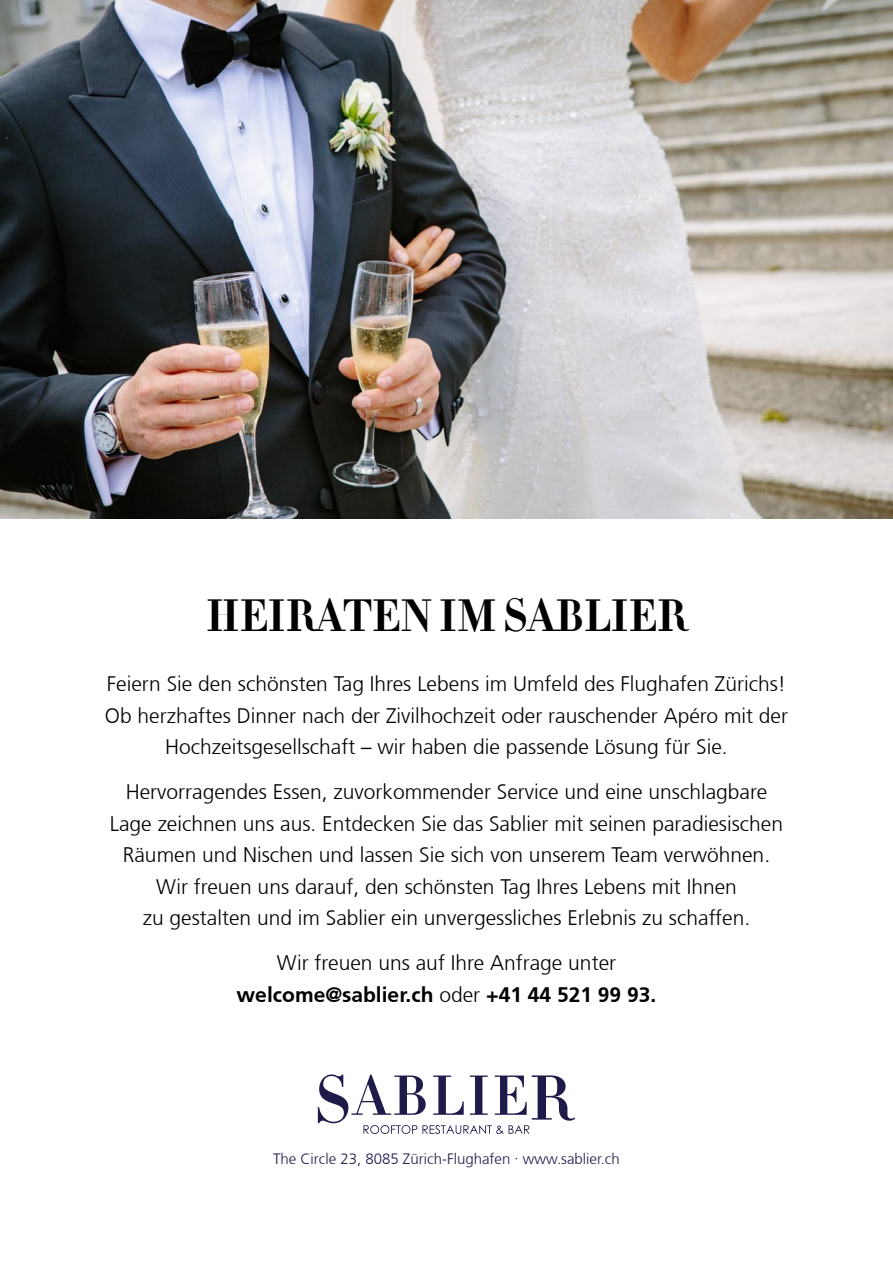
<style>
.page{position:relative;width:893px;height:1263px;background:#fff}
.page>*{position:absolute;margin:0;border:0;box-sizing:border-box;transform-origin:0 0}
.t1{font:45px "Didot HTF B06 Bold";color:#000}
.t2{font:21px/31.5px "A Frutiger Light Roman";color:#000;text-align:center}
.t3{font:700 21px "A Frutiger";color:#000}
.t4{font:15px "A Frutiger Light Roman";color:#1e1a4a}
.s1{font-family:"A Frutiger Light Roman";font-weight:400}
.s2{font-family:"Arial Narrow"}
</style>
<div class="page">
<svg style="left:318px;top:1074px;width:257px;height:60px"></svg>
<img style="left:0;top:0;width:893px;height:519px">
<p class="t1" style="left:206px;top:587px;width:482px">HEIRATEN IM SABLIER</p>
<p class="t2" style="left:105px;top:668px;width:685px">Feiern Sie den schönsten Tag Ihres Lebens im Umfeld des Flughafen Zürichs!<br>Ob herzhaftes Dinner nach der Zivilhochzeit oder rauschender Apéro mit der<br>Hochzeitsgesellschaft – wir haben die passende Lösung für Sie.</p>
<p class="t2" style="left:110px;top:776px;width:675px">Hervorragendes Essen, zuvorkommender Service und eine unschlagbare<br>Lage zeichnen uns aus. Entdecken Sie das Sablier mit seinen paradiesischen<br>Räumen und Nischen und lassen Sie sich von unserem Team verwöhnen.</p>
<p class="t2" style="left:156px;top:871px;width:582px">Wir freuen uns darauf, den schönsten Tag Ihres Lebens mit Ihnen</p>
<p class="t2" style="left:143px;top:902px;width:609px">zu gestalten und im Sablier ein unvergessliches Erlebnis zu schaffen.</p>
<p class="t2" style="left:277px;top:947px;width:341px">Wir freuen uns auf Ihre Anfrage unter</p>
<p class="t3" style="left:237px;top:982px;width:421px">welcome@sablier.ch <span class="s1">oder</span> +41 44 521 99 93.</p>
<p class="t4" style="left:273px;top:1150px;width:348px">The Circle 23, 8085 Zürich-Flughafen <span class="s2">·</span> www.sablier.ch</p>
</div>
